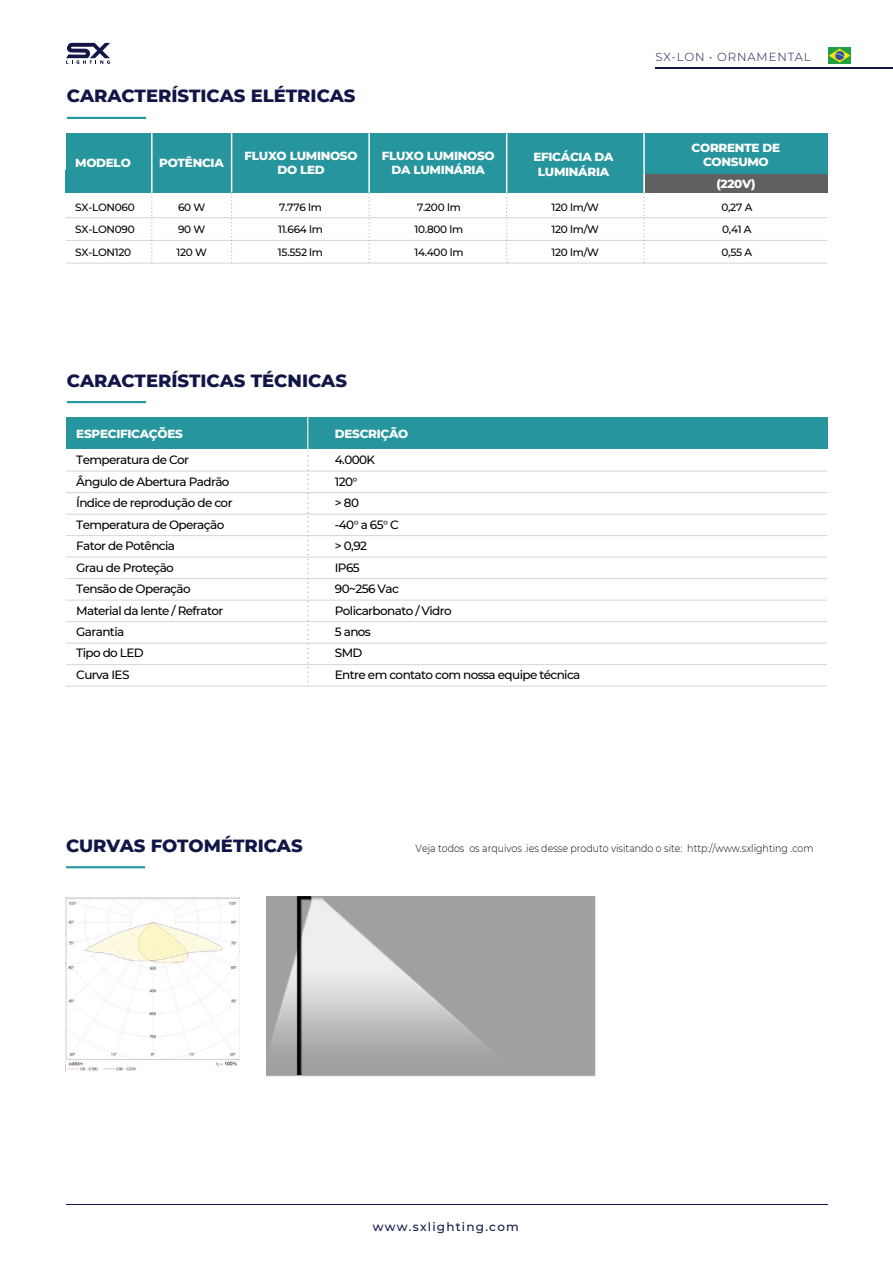
<style>
.page{position:relative;width:893px;height:1263px;background:#fff}
.page>*{position:absolute;margin:0;border:0;box-sizing:border-box;transform-origin:0 0}
.t1{font:800 18px "Montserrat";color:#111647}
.t2{font:500 12px/21.5px "Montserrat";letter-spacing:-.05em;color:#000}
.t3{font:800 12px/14.4px "Montserrat";letter-spacing:-.025em;color:#fff;text-align:center}
.t4{font:500 12px "Montserrat";letter-spacing:.1em;color:#111647}
.t5{font:300 11.7px "Montserrat";letter-spacing:.075em;color:#111647}
.t6{font:500 10.5px/22.5px "Montserrat";letter-spacing:-.025em;color:#000;text-align:justify}
.t7{font:300 10.5px "Montserrat";color:#000;scale:.9 1}
</style>
<div class="page">
<hr style="left:66px;top:866px;width:79px;height:2px;background:#26959d">
<hr style="left:66px;top:471px;width:761px;height:1px;background:#d6d6d6">
<hr style="left:66px;top:492px;width:761px;height:1px;background:#d6d6d6">
<hr style="left:66px;top:514px;width:761px;height:1px;background:#d6d6d6">
<hr style="left:66px;top:535px;width:761px;height:1px;background:#d6d6d6">
<hr style="left:66px;top:557px;width:761px;height:1px;background:#d6d6d6">
<hr style="left:66px;top:578px;width:761px;height:1px;background:#d6d6d6">
<hr style="left:66px;top:600px;width:761px;height:1px;background:#d6d6d6">
<hr style="left:66px;top:621px;width:761px;height:1px;background:#d6d6d6">
<hr style="left:66px;top:643px;width:761px;height:1px;background:#d6d6d6">
<hr style="left:66px;top:664px;width:761px;height:1px;background:#d6d6d6">
<hr style="left:66px;top:686px;width:761px;height:1px;background:#d6d6d6">
<hr style="left:67px;top:117px;width:79px;height:2px;background:#26959d">
<hr style="left:67px;top:401px;width:79px;height:2px;background:#26959d">
<div style="left:66px;top:417px;width:761px;height:32px;background:#26959d"></div>
<div style="left:66px;top:133px;width:761px;height:41px;background:#26959d"></div>
<div style="left:66px;top:170px;width:578px;height:23px;background:#26959d"></div>
<hr style="left:66px;top:217px;width:761px;height:1px;background:#d6d6d6">
<hr style="left:66px;top:240px;width:761px;height:1px;background:#d6d6d6">
<hr style="left:66px;top:263px;width:761px;height:1px;background:#d6d6d6">
<svg style="left:644px;top:193px;width:1px;height:70px"></svg>
<hr style="left:643px;top:133px;width:2px;height:60px;background:#fff">
<svg style="left:506px;top:193px;width:1px;height:70px"></svg>
<hr style="left:506px;top:133px;width:1px;height:60px;background:#fff">
<svg style="left:151px;top:193px;width:1px;height:70px"></svg>
<hr style="left:151px;top:133px;width:2px;height:60px;background:#fff">
<svg style="left:307px;top:455px;width:1px;height:231px"></svg>
<hr style="left:307px;top:417px;width:1px;height:35px;background:#fff">
<svg style="left:66px;top:43px;width:44px;height:21px"></svg>
<img style="left:828px;top:47px;width:23px;height:17px">
<hr style="left:66px;top:1204px;width:761px;height:1px;background:#111647">
<svg style="left:369px;top:193px;width:1px;height:70px"></svg>
<hr style="left:368px;top:133px;width:2px;height:60px;background:#fff">
<svg style="left:231px;top:193px;width:1px;height:70px"></svg>
<hr style="left:231px;top:133px;width:1px;height:60px;background:#fff">
<img style="left:266px;top:896px;width:329px;height:181px">
<img style="left:66px;top:898px;width:174px;height:173px">
<hr style="left:655px;top:67px;width:238px;height:1px;background:#111647">
<div style="left:645px;top:174px;width:182px;height:19px;background:#606060"></div>
<h1 class="t1" style="left:67px;top:83px;width:290px">CARACTERÍSTICAS ELÉTRICAS</h1>
<p class="t5" style="left:656px;top:49px;width:156px">SX-LON • ORNAMENTAL</p>
<p class="t3" style="left:245px;top:148px;width:115px">FLUXO LUMINOSO<br>DO LED</p>
<p class="t3" style="left:382px;top:148px;width:115px">FLUXO LUMINOSO<br>DA LUMINÁRIA</p>
<p class="t3" style="left:533px;top:149px;width:82px">EFICÁCIA DA<br>LUMINÁRIA</p>
<p class="t3" style="left:692px;top:139px;width:90px">CORRENTE DE<br>CONSUMO</p>
<p class="t3" style="left:75px;top:155px;width:57px">MODELO</p>
<p class="t3" style="left:159px;top:155px;width:66px">POTÊNCIA</p>
<p class="t6" style="left:75px;top:195px;width:61px">SX-LON060<br>SX-LON090<br>SX-LON120</p>
<p class="t6" style="left:176px;top:195px;width:32px;text-align:left">60 W<br>90 W<br>120 W</p>
<p class="t6" style="left:278px;top:195px;width:47px">7.776 lm 11.664 lm 15.552 lm</p>
<p class="t6" style="left:414px;top:195px;width:51px;text-align:left">7.200 lm<br>10.800 lm<br>14.400 lm</p>
<p class="t6" style="left:551px;top:195px;width:49px">120 lm/W 120 lm/W 120 lm/W</p>
<p class="t6" style="left:721px;top:195px;width:32px">0,27 A 0,41 A 0,55 A</p>
<p class="t3" style="left:716px;top:175px;width:41px">(220V)</p>
<h1 class="t1" style="left:67px;top:367px;width:281px">CARACTERÍSTICAS TÉCNICAS</h1>
<p class="t3" style="left:76px;top:426px;width:108px">ESPECIFICAÇÕES</p>
<p class="t3" style="left:335px;top:426px;width:75px">DESCRIÇÃO</p>
<p class="t2" style="left:76px;top:449px;width:158px">Temperatura de Cor<br>Ângulo de Abertura Padrão<br>Índice de reprodução de cor<br>Temperatura de Operação<br>Fator de Potência<br>Grau de Proteção<br>Tensão de Operação<br>Material da lente / Refrator<br>Garantia<br>Tipo do LED<br>Curva IES</p>
<p class="t2" style="left:335px;top:449px;width:247px">4.000K<br>120°<br>&gt; 80<br>-40° a 65° C<br>&gt; 0,92<br>IP65<br>90~256 Vac<br>Policarbonato / Vidro<br>5 anos<br>SMD<br>Entre em contato com nossa equipe técnica</p>
<h1 class="t1" style="left:66px;top:832px;width:238px">CURVAS FOTOMÉTRICAS</h1>
<p class="t7" style="left:416px;top:841px;width:444px">Veja todos os arquivos .ies desse produto visitando o site: http://www.sxlighting .com</p>
<p class="t4" style="left:373px;top:1219px;width:147px">www.sxlighting.com</p>
</div>
